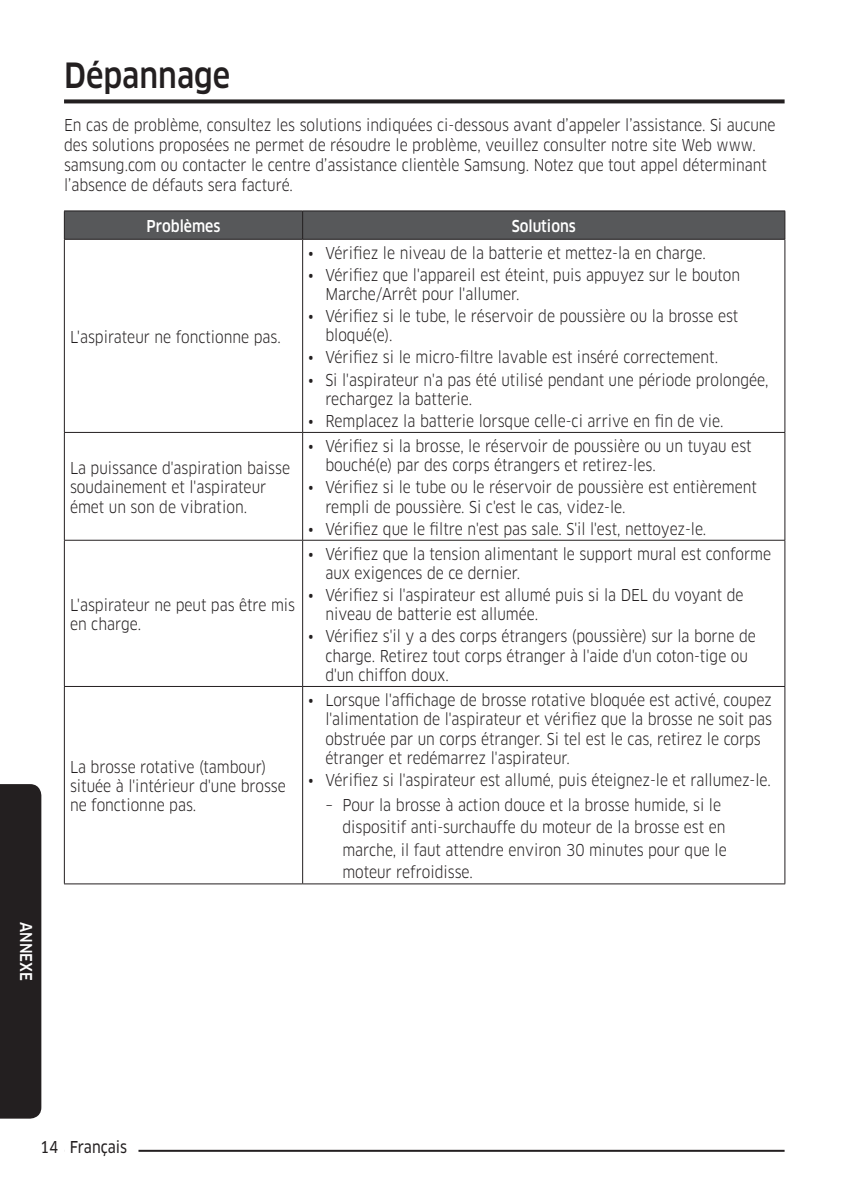
<style>
.page{position:relative;width:843px;height:1194px;background:#fff}
.page>*{position:absolute;margin:0;border:0;box-sizing:border-box;transform-origin:0 0}
.t1{font:500 34px "Samsung Clan Pro";color:#231f20;scale:.88 1}
.t2{font:16px/19.2px "Samsung Clan Pro";color:#231f20;scale:.88 1}
.t3{font:500 16px "Samsung Clan Pro";color:#fff;scale:.88 1}
.t4{font:16px "Samsung Clan Pro News";color:#231f20;scale:.88 1}
</style>
<div class="page">
<div style="left:0;top:784px;width:41px;height:335px;background:#231f20"></div>
<svg style="left:64px;top:99px;width:720px;height:4px;background:#3b3738"></svg>
<svg style="left:64px;top:211px;width:721px;height:28px;background:#555658"></svg>
<hr style="left:64px;top:239px;width:238px;height:1px;background:#231f20">
<hr style="left:64px;top:240px;width:1px;height:192px;background:#231f20">
<hr style="left:302px;top:239px;width:483px;height:1px;background:#231f20">
<hr style="left:302px;top:240px;width:1px;height:192px;background:#231f20">
<hr style="left:784px;top:240px;width:1px;height:192px;background:#231f20">
<hr style="left:64px;top:432px;width:238px;height:1px;background:#231f20">
<hr style="left:64px;top:433px;width:1px;height:107px;background:#231f20">
<hr style="left:302px;top:432px;width:483px;height:1px;background:#231f20">
<hr style="left:302px;top:433px;width:1px;height:107px;background:#231f20">
<hr style="left:784px;top:433px;width:1px;height:107px;background:#231f20">
<hr style="left:64px;top:540px;width:238px;height:1px;background:#231f20">
<hr style="left:64px;top:540px;width:1px;height:146px;background:#231f20">
<hr style="left:302px;top:540px;width:483px;height:1px;background:#231f20">
<hr style="left:302px;top:540px;width:1px;height:146px;background:#231f20">
<hr style="left:784px;top:540px;width:1px;height:146px;background:#231f20">
<hr style="left:64px;top:686px;width:238px;height:1px;background:#231f20">
<hr style="left:64px;top:687px;width:1px;height:196px;background:#231f20">
<hr style="left:302px;top:686px;width:483px;height:1px;background:#231f20">
<hr style="left:302px;top:687px;width:1px;height:196px;background:#231f20">
<hr style="left:784px;top:687px;width:1px;height:196px;background:#231f20">
<hr style="left:64px;top:883px;width:238px;height:1px;background:#231f20">
<hr style="left:302px;top:883px;width:483px;height:1px;background:#231f20">
<hr style="left:64px;top:1150px;width:720px;height:2px;background:#231f20">
<div style="left:64px;top:1147px;width:74px;height:6px;background:#fff"></div>
<p class="t3" style="left:35px;top:922px;width:69px;rotate:90deg">ANNEXE</p>
<h1 class="t1" style="left:64px;top:56px;width:190px">Dépannage</h1>
<p class="t2" style="left:64px;top:115px;width:810px;line-height:20px">En cas de problème, consultez les solutions indiquées ci-dessous avant d’appeler l’assistance. Si aucune des solutions proposées ne permet de résoudre le problème, veuillez consulter notre site Web www. samsung.com ou contacter le centre d’assistance clientèle Samsung. Notez que tout appel déterminant l’absence de défauts sera facturé.</p>
<p class="t3" style="left:146px;top:217px;width:85px">Problèmes</p>
<p class="t3" style="left:511px;top:217px;width:74px">Solutions</p>
<p class="t2" style="left:70px;top:327px;width:241px">L'aspirateur ne fonctionne pas.</p>
<p class="t2" style="left:70px;top:459px;width:251px">La puissance d'aspiration baisse soudainement et l'aspirateur émet un son de vibration.</p>
<p class="t2" style="left:70px;top:595px;width:257px">L'aspirateur ne peut pas être mis en charge.</p>
<p class="t2" style="left:70px;top:757px;width:247px">La brosse rotative (tambour) située à l'intérieur d'une brosse ne fonctionne pas.</p>
<p class="t2" style="left:308px;top:243px;width:453px">• Vérifiez le niveau de la batterie et mettez-la en charge.</p>
<p class="t2" style="left:325px;top:265px;width:472px;text-indent:-17px">• Vérifiez que l'appareil est éteint, puis appuyez sur le bouton<br>Marche/Arrêt pour l'allumer.</p>
<p class="t2" style="left:325px;top:307px;width:470px;text-indent:-17px">• Vérifiez si le tube, le réservoir de poussière ou la brosse est bloqué(e).</p>
<p class="t2" style="left:308px;top:348px;width:467px">• Vérifiez si le micro-filtre lavable est inséré correctement.</p>
<p class="t2" style="left:325px;top:370px;width:505px;text-indent:-17px">• Si l'aspirateur n'a pas été utilisé pendant une période prolongée, rechargez la batterie.</p>
<p class="t2" style="left:308px;top:411px;width:473px">• Remplacez la batterie lorsque celle-ci arrive en fin de vie.</p>
<p class="t2" style="left:325px;top:437px;width:485px;text-indent:-17px">• Vérifiez si la brosse, le réservoir de poussière ou un tuyau est bouché(e) par des corps étrangers et retirez-les.</p>
<p class="t2" style="left:325px;top:478px;width:492px;text-indent:-17px">• Vérifiez si le tube ou le réservoir de poussière est entièrement rempli de poussière. Si c'est le cas, videz-le.</p>
<p class="t2" style="left:308px;top:519px;width:453px">• Vérifiez que le filtre n'est pas sale. S'il l'est, nettoyez-le.</p>
<p class="t2" style="left:325px;top:544px;width:508px;text-indent:-17px">• Vérifiez que la tension alimentant le support mural est conforme aux exigences de ce dernier.</p>
<p class="t2" style="left:325px;top:586px;width:476px;text-indent:-17px">• Vérifiez si l'aspirateur est allumé puis si la DEL du voyant de niveau de batterie est allumée.</p>
<p class="t2" style="left:325px;top:627px;width:490px;text-indent:-17px">• Vérifiez s'il y a des corps étrangers (poussière) sur la borne de charge. Retirez tout corps étranger à l'aide d'un coton-tige ou d'un chiffon doux.</p>
<p class="t2" style="left:325px;top:691px;width:509px;text-indent:-17px">• Lorsque l'affichage de brosse rotative bloquée est activé, coupez l'alimentation de l'aspirateur et vérifiez que la brosse ne soit pas obstruée par un corps étranger. Si tel est le cas, retirez le corps étranger et redémarrez l'aspirateur.</p>
<p class="t2" style="left:308px;top:770px;width:527px">• Vérifiez si l'aspirateur est allumé, puis éteignez-le et rallumez-le.</p>
<p class="t2" style="left:342px;top:794px;width:438px;line-height:22.4px;text-indent:-17px">– Pour la brosse à action douce et la brosse humide, si le dispositif anti-surchauffe du moteur de la brosse est en marche, il faut attendre environ 30 minutes pour que le moteur refroidisse.</p>
<p class="t4" style="left:40px;top:1137px;width:100px">14 Français</p>
</div>
